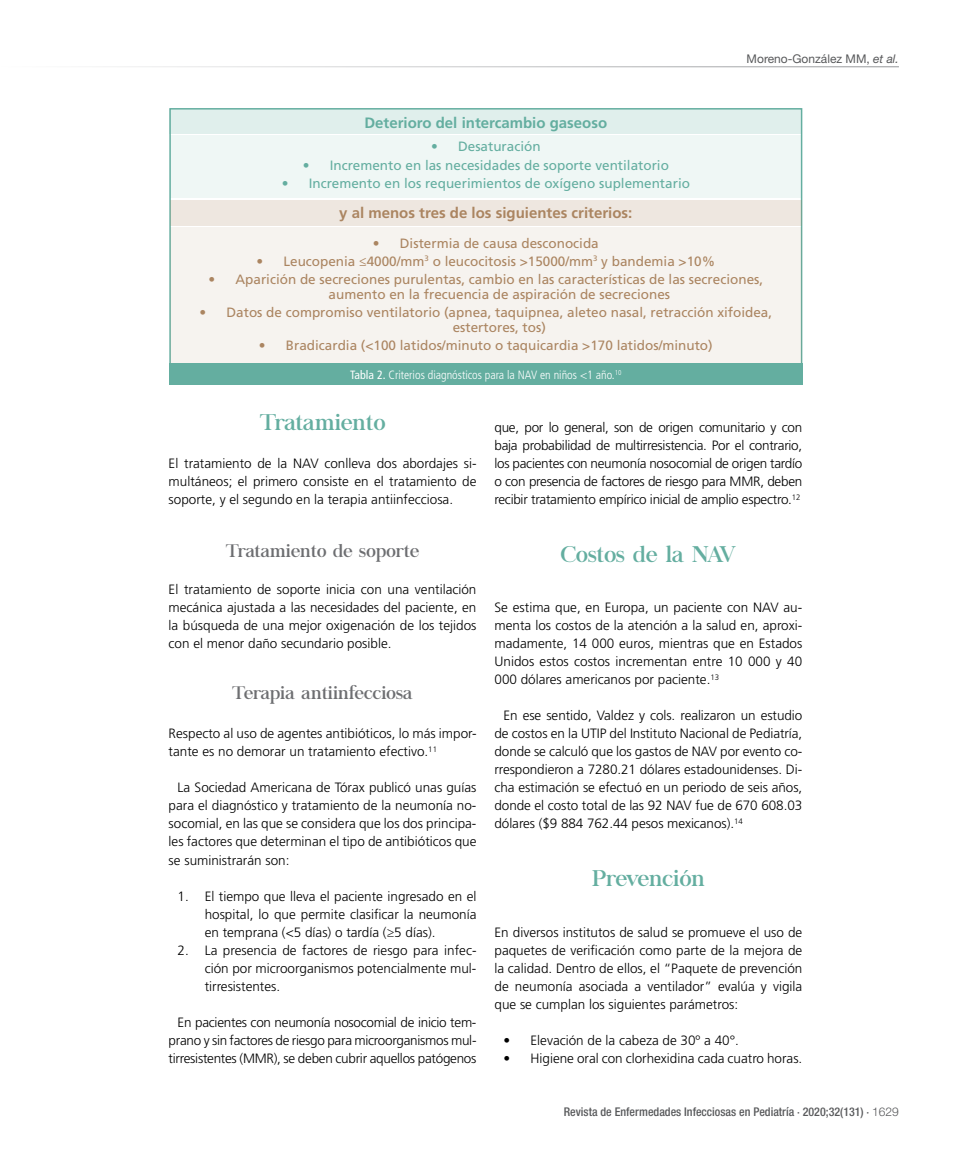
<style>
.page{position:relative;width:953px;height:1170px;background:#fff}
.page>*{position:absolute;margin:0;border:0;box-sizing:border-box;transform-origin:0 0}
.t1{font:22.5px "Chapaza";color:#64aea0}
.t2{font:18px "Chapaza";color:#6d6e71}
.t3{font:700 15px "Frutiger LT Std";color:#ab8561}
.t4{font:700 15px "Frutiger LT Std";color:#64aea0}
.t5{font:300 13.5px/18px "Frutiger LT Std";color:#000;text-align:justify}
.t6{font:13.5px/15px "Frutiger LT Std";color:#ab8561}
.t7{font:13.5px "Frutiger LT Std";color:#64aea0}
.t8{font:500 condensed 12px "Helvetica Neue LT Std";color:#58595b}
.t9{font:300 condensed 12px "Frutiger LT Std";color:#fff}
.t10{font:12px "Helvetica Neue LT Std";color:#58595b}
.s1{font-style:italic}
.s2{font-weight:400}
.s3{font-family:"Minion Pro";font-weight:400;font-stretch:normal}
.s4{font-weight:300;font-stretch:normal}
</style>
<div class="page">
<hr style="left:0;top:66px;width:898px;height:1px;background:#939598">
<div style="left:169px;top:363px;width:633px;height:21px;background:#64aea0"></div>
<div style="left:170px;top:109px;width:631px;height:25px;background:#e0efec"></div>
<div style="left:170px;top:135px;width:631px;height:63px;background:#eff7f5"></div>
<div style="left:170px;top:227px;width:631px;height:136px;background:#f6f3ef"></div>
<div style="left:170px;top:200px;width:631px;height:25px;background:#eee7e0"></div>
<p class="t4" style="left:364px;top:114px;width:244px">Deterioro del intercambio gaseoso</p>
<p class="t7" style="left:431px;top:139px;width:111px">• Desaturación</p>
<p class="t7" style="left:303px;top:157px;width:368px">• Incremento en las necesidades de soporte ventilatorio</p>
<p class="t7" style="left:282px;top:175px;width:410px">• Incremento en los requerimientos de oxígeno suplementario</p>
<p class="t3" style="left:339px;top:203px;width:295px">y al menos tres de los siguientes criterios:</p>
<p class="t10" style="left:746px;top:51px;width:154px">Moreno-González MM, <span class="s1">et al.</span></p>
<p class="t6" style="left:373px;top:235px;width:227px">• Distermia de causa desconocida</p>
<p class="t6" style="left:256px;top:253px;width:460px">• Leucopenia ≤4000/mm<sup>3</sup> o leucocitosis &gt;15000/mm<sup>3</sup> y bandemia &gt;10%</p>
<p class="t6" style="left:328px;top:271px;width:436px;text-indent:-120px">• Aparición de secreciones purulentas, cambio en las características de las secreciones, aumento en la frecuencia de aspiración de secreciones</p>
<p class="t6" style="left:453px;top:304px;width:321px;text-indent:-253px">• Datos de compromiso ventilatorio (apnea, taquipnea, aleteo nasal, retracción xifoidea, estertores, tos)</p>
<p class="t6" style="left:259px;top:337px;width:455px">• Bradicardia (&lt;100 latidos/minuto o taquicardia &gt;170 latidos/minuto)</p>
<p class="t9" style="left:350px;top:367px;width:273px"><span class="s2">Tabla 2.</span> Criterios diagnósticos para la NAV en niños &lt;1 año.<sup>10</sup></p>
<h1 class="t1" style="left:260px;top:409px;width:127px">Tratamiento</h1>
<p class="t5" style="left:169px;top:455px;width:309px">El tratamiento de la NAV conlleva dos abordajes si&shy;multáneos; el primero consiste en el tratamiento de soporte, y el segundo en la terapia antiinfecciosa.</p>
<h2 class="t2" style="left:226px;top:540px;width:195px">Tratamiento de soporte</h2>
<p class="t5" style="left:169px;top:581px;width:309px">El tratamiento de soporte inicia con una ventilación mecánica ajustada a las necesidades del paciente, en la búsqueda de una mejor oxigenación de los tejidos con el menor daño secundario posible.</p>
<h2 class="t2" style="left:232px;top:682px;width:182px">Terapia antiinfecciosa</h2>
<p class="t5" style="left:169px;top:725px;width:309px">Respecto al uso de agentes antibióticos, lo más impor&shy;tante es no demorar un tratamiento efectivo.<sup>11</sup></p>
<p class="t5" style="left:169px;top:779px;width:309px;text-indent:9px">La Sociedad Americana de Tórax publicó unas guías para el diagnóstico y tratamiento de la neumonía no&shy;socomial, en las que se considera que los dos principa&shy;les factores que determinan el tipo de antibióticos que se suministrarán son:</p>
<p class="t5" style="left:205px;top:887px;width:273px;text-indent:-27px">1. El tiempo que lleva el paciente ingresado en el hospital, lo que permite clasificar la neumonía en temprana (&lt;5 días) o tardía (≥5 días).</p>
<p class="t5" style="left:205px;top:941px;width:273px;text-indent:-27px">2. La presencia de factores de riesgo para infec&shy;ción por microorganismos potencialmente mul&shy;tirresistentes.</p>
<p class="t5" style="left:169px;top:1013px;width:309px;text-indent:9px">En pacientes con neumonía nosocomial de inicio tem&shy;prano y sin factores de riesgo para microorganismos mul&shy;tirresistentes (MMR), se deben cubrir aquellos patógenos</p>
<p class="t5" style="left:494px;top:418px;width:309px">que, por lo general, son de origen comunitario y con baja probabilidad de multirresistencia. Por el contrario, los pacientes con neumonía nosocomial de origen tardío o con presencia de factores de riesgo para MMR, deben recibir tratamiento empírico inicial de amplio espectro.<sup>12</sup></p>
<h1 class="t1" style="left:561px;top:540px;width:177px">Costos de la NAV</h1>
<p class="t5" style="left:494px;top:599px;width:309px">Se estima que, en Europa, un paciente con NAV au&shy;menta los costos de la atención a la salud en, aproxi&shy;madamente, 14 000 euros, mientras que en Estados Unidos estos costos incrementan entre 10 000 y 40<br>000 dólares americanos por paciente.<sup>13</sup></p>
<p class="t5" style="left:494px;top:707px;width:309px;text-indent:9px">En ese sentido, Valdez y cols. realizaron un estudio de costos en la UTIP del Instituto Nacional de Pediatría, donde se calculó que los gastos de NAV por evento co&shy;rrespondieron a 7280.21 dólares estadounidenses. Di&shy;cha estimación se efectuó en un periodo de seis años, donde el costo total de las 92 NAV fue de 670 608.03 dólares ($9 884 762.44 pesos mexicanos).<sup>14</sup></p>
<h1 class="t1" style="left:592px;top:864px;width:114px">Prevención</h1>
<p class="t5" style="left:494px;top:923px;width:309px">En diversos institutos de salud se promueve el uso de paquetes de verificación como parte de la mejora de la calidad. Dentro de ellos, el “Paquete de prevención de neumonía asociada a ventilador” evalúa y vigila que se cumplan los siguientes parámetros:</p>
<p class="t5" style="left:503px;top:1031px;width:237px">• Elevación de la cabeza de 30º a 40°.</p>
<p class="t5" style="left:503px;top:1049px;width:300px">• Higiene oral con clorhexidina cada cuatro horas.</p>
<p class="t8" style="left:564px;top:1104px;width:336px">Revista de Enfermedades Infecciosas en Pediatría <span class="s3">·</span> 2020;32(131) <span class="s3">·</span> <span class="s4">1629</span></p>
</div>
